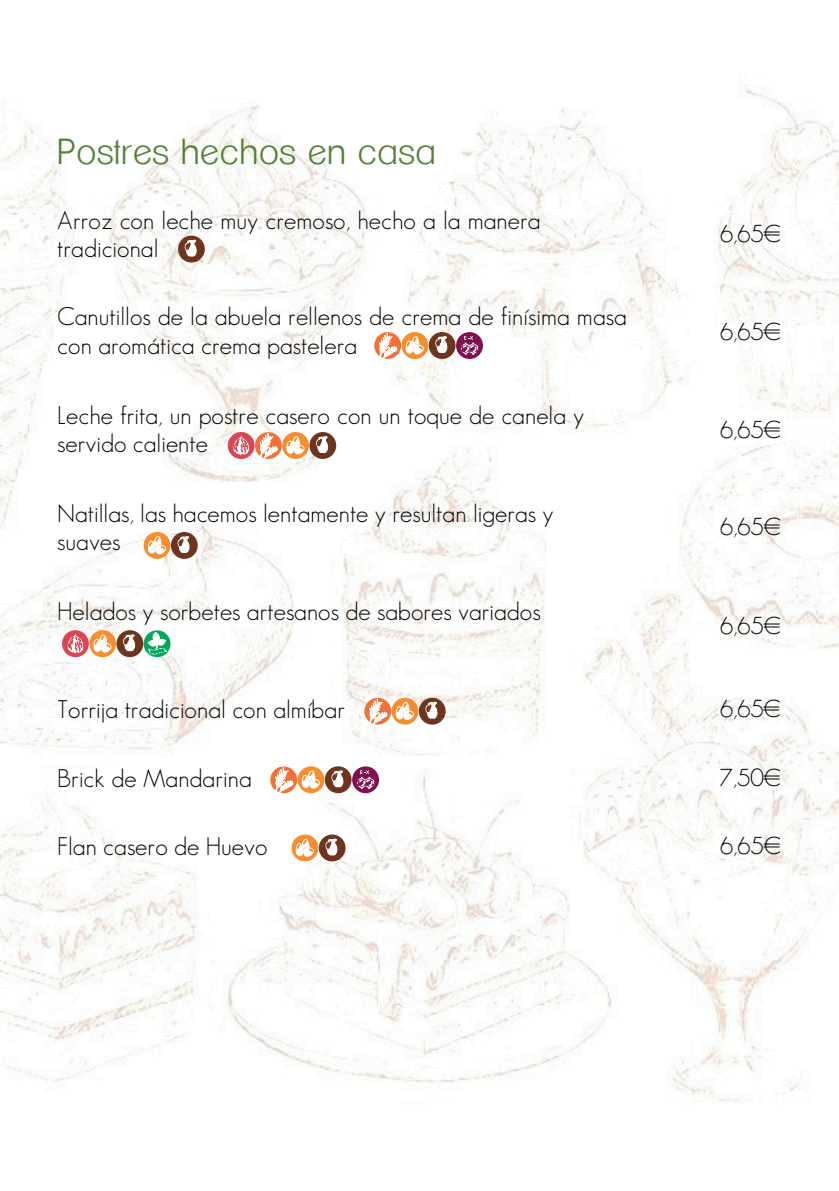
<style>
.page{position:relative;width:839px;height:1191px;background:#fff}
.page>*{position:absolute;margin:0;border:0;box-sizing:border-box;transform-origin:0 0}
.t1{font:300 35.2px "Clemente P Dae";letter-spacing:.02em;color:#538135}
.t2{font:300 25px/28.4px "Geosans";color:#000}
.t3{font:300 24px "Geosans";color:#000}
</style>
<div class="page">
<img style="left:0;top:84px;width:838px;height:1017px">
<div style="left:457px;top:333px;width:25px;height:25px;background:#82104e;border-radius:50%"></div>
<div style="left:456px;top:332px;width:27px;height:27px;border:2px solid #82104e;border-radius:50%"></div>
<svg style="left:461px;top:336px;width:17px;height:18px"></svg>
<div style="left:429px;top:333px;width:25px;height:25px;background:#6d351e;border-radius:50%"></div>
<div style="left:428px;top:332px;width:27px;height:27px;border:2px solid #6d351e;border-radius:50%"></div>
<svg style="left:436px;top:337px;width:11px;height:16px"></svg>
<div style="left:402px;top:333px;width:25px;height:25px;background:#f68d2f;border-radius:50%"></div>
<div style="left:401px;top:332px;width:27px;height:27px;border:2px solid #f68d2f;border-radius:50%"></div>
<svg style="left:406px;top:337px;width:17px;height:17px"></svg>
<div style="left:375px;top:333px;width:25px;height:25px;background:#f47039;border-radius:50%"></div>
<div style="left:374px;top:332px;width:27px;height:27px;border:2px solid #f47039;border-radius:50%"></div>
<svg style="left:379px;top:333px;width:18px;height:25px"></svg>
<div style="left:179px;top:237px;width:25px;height:25px;background:#6d351e;border-radius:50%"></div>
<div style="left:178px;top:236px;width:27px;height:27px;border:2px solid #6d351e;border-radius:50%"></div>
<svg style="left:185px;top:240px;width:11px;height:16px"></svg>
<div style="left:353px;top:767px;width:25px;height:25px;background:#82104e;border-radius:50%"></div>
<div style="left:352px;top:766px;width:27px;height:27px;border:2px solid #82104e;border-radius:50%"></div>
<svg style="left:357px;top:770px;width:17px;height:19px"></svg>
<div style="left:326px;top:767px;width:24px;height:25px;background:#6d351e;border-radius:50%"></div>
<div style="left:325px;top:766px;width:26px;height:27px;border:2px solid #6d351e;border-radius:50%"></div>
<svg style="left:332px;top:771px;width:11px;height:16px"></svg>
<div style="left:298px;top:767px;width:25px;height:25px;background:#f68d2f;border-radius:50%"></div>
<div style="left:297px;top:766px;width:27px;height:27px;border:2px solid #f68d2f;border-radius:50%"></div>
<svg style="left:302px;top:771px;width:17px;height:17px"></svg>
<div style="left:271px;top:767px;width:25px;height:25px;background:#f47039;border-radius:50%"></div>
<div style="left:270px;top:766px;width:27px;height:27px;border:2px solid #f47039;border-radius:50%"></div>
<svg style="left:275px;top:767px;width:18px;height:26px"></svg>
<div style="left:310px;top:433px;width:25px;height:25px;background:#6d351e;border-radius:50%"></div>
<div style="left:309px;top:432px;width:27px;height:27px;border:2px solid #6d351e;border-radius:50%"></div>
<svg style="left:316px;top:437px;width:11px;height:16px"></svg>
<div style="left:283px;top:433px;width:25px;height:25px;background:#f68d2f;border-radius:50%"></div>
<div style="left:282px;top:432px;width:27px;height:27px;border:2px solid #f68d2f;border-radius:50%"></div>
<svg style="left:287px;top:437px;width:17px;height:17px"></svg>
<svg style="left:229px;top:433px;width:24px;height:25px"></svg>
<div style="left:228px;top:432px;width:26px;height:27px;border:2px solid #da4752;border-radius:50%"></div>
<svg style="left:234px;top:437px;width:14px;height:17px"></svg>
<div style="left:256px;top:433px;width:25px;height:25px;background:#f47039;border-radius:50%"></div>
<div style="left:255px;top:432px;width:27px;height:27px;border:2px solid #f47039;border-radius:50%"></div>
<svg style="left:260px;top:433px;width:18px;height:25px"></svg>
<div style="left:172px;top:533px;width:25px;height:25px;background:#6d351e;border-radius:50%"></div>
<div style="left:171px;top:532px;width:27px;height:27px;border:2px solid #6d351e;border-radius:50%"></div>
<svg style="left:178px;top:537px;width:11px;height:15px"></svg>
<div style="left:145px;top:533px;width:24px;height:25px;background:#f68d2f;border-radius:50%"></div>
<div style="left:144px;top:532px;width:26px;height:27px;border:2px solid #f68d2f;border-radius:50%"></div>
<svg style="left:148px;top:537px;width:17px;height:17px"></svg>
<div style="left:145px;top:631px;width:24px;height:25px;background:#02a75b;border-radius:50%"></div>
<div style="left:144px;top:630px;width:26px;height:27px;border:2px solid #02a75b;border-radius:50%"></div>
<svg style="left:148px;top:632px;width:18px;height:22px"></svg>
<div style="left:117px;top:631px;width:25px;height:25px;background:#6d351e;border-radius:50%"></div>
<div style="left:116px;top:630px;width:27px;height:27px;border:2px solid #6d351e;border-radius:50%"></div>
<svg style="left:123px;top:635px;width:12px;height:16px"></svg>
<div style="left:90px;top:631px;width:25px;height:25px;background:#f68d2f;border-radius:50%"></div>
<div style="left:89px;top:630px;width:27px;height:27px;border:2px solid #f68d2f;border-radius:50%"></div>
<svg style="left:94px;top:635px;width:17px;height:17px"></svg>
<div style="left:63px;top:631px;width:25px;height:25px;background:#da4752;border-radius:50%"></div>
<div style="left:62px;top:630px;width:27px;height:27px;border:2px solid #da4752;border-radius:50%"></div>
<svg style="left:68px;top:635px;width:15px;height:17px"></svg>
<div style="left:420px;top:699px;width:24px;height:25px;background:#6d351e;border-radius:50%"></div>
<div style="left:419px;top:698px;width:26px;height:27px;border:2px solid #6d351e;border-radius:50%"></div>
<svg style="left:426px;top:702px;width:11px;height:16px"></svg>
<div style="left:392px;top:699px;width:25px;height:25px;background:#f68d2f;border-radius:50%"></div>
<div style="left:391px;top:698px;width:27px;height:27px;border:2px solid #f68d2f;border-radius:50%"></div>
<svg style="left:396px;top:702px;width:17px;height:18px"></svg>
<div style="left:365px;top:699px;width:25px;height:25px;background:#f47039;border-radius:50%"></div>
<div style="left:364px;top:698px;width:27px;height:27px;border:2px solid #f47039;border-radius:50%"></div>
<svg style="left:369px;top:698px;width:18px;height:26px"></svg>
<div style="left:320px;top:836px;width:24px;height:24px;background:#6d351e;border-radius:50%"></div>
<div style="left:319px;top:835px;width:26px;height:26px;border:2px solid #6d351e;border-radius:50%"></div>
<svg style="left:326px;top:839px;width:11px;height:16px"></svg>
<svg style="left:292px;top:836px;width:25px;height:24px"></svg>
<div style="left:291px;top:835px;width:27px;height:26px;border:2px solid #f68d2f;border-radius:50%"></div>
<svg style="left:296px;top:839px;width:17px;height:17px"></svg>
<h1 class="t1" style="left:57px;top:136px;width:380px">Postres hechos en casa</h1>
<p class="t2" style="left:57px;top:206px;width:485px">Arroz con leche muy cremoso, hecho a la manera tradicional</p>
<p class="t2" style="left:57px;top:302px;width:571px">Canutillos de la abuela rellenos de crema de finísima masa con aromática crema pastelera</p>
<p class="t2" style="left:57px;top:401px;width:528px">Leche frita, un postre casero con un toque de canela y servido caliente</p>
<p class="t2" style="left:57px;top:499px;width:498px">Natillas, las hacemos lentamente y resultan ligeras y suaves</p>
<p class="t2" style="left:57px;top:597px;width:485px">Helados y sorbetes artesanos de sabores variados</p>
<p class="t3" style="left:720px;top:221px;width:62px">6,65€</p>
<p class="t3" style="left:720px;top:318px;width:62px">6,65€</p>
<p class="t3" style="left:720px;top:416px;width:62px">6,65€</p>
<p class="t3" style="left:720px;top:514px;width:62px">6,65€</p>
<p class="t3" style="left:720px;top:612px;width:62px">6,65€</p>
<p class="t2" style="left:57px;top:695px;width:289px">Torrija tradicional con almíbar</p>
<p class="t3" style="left:720px;top:696px;width:62px">6,65€</p>
<p class="t2" style="left:57px;top:764px;width:196px">Brick de Mandarina</p>
<p class="t3" style="left:719px;top:764px;width:62px">7,50€</p>
<p class="t2" style="left:57px;top:832px;width:212px">Flan casero de Huevo</p>
<p class="t3" style="left:720px;top:832px;width:62px">6,65€</p>
</div>
